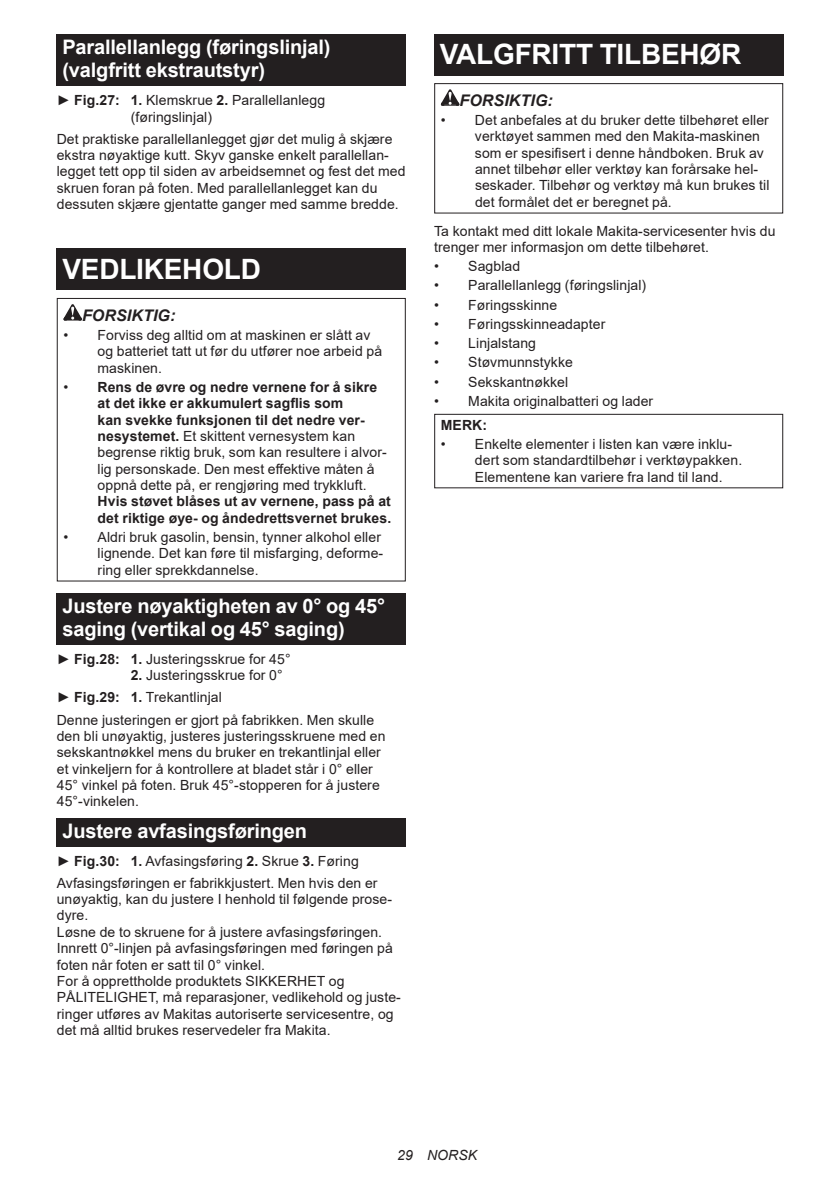
<style>
.page{position:relative;width:840px;height:1191px;background:#fff}
.page>*{position:absolute;margin:0;border:0;box-sizing:border-box;transform-origin:0 0}
.t1{font:700 28px "Arial";letter-spacing:-.01em;color:#fff}
.t2{font:700 20px/23.4px "Arial";letter-spacing:-.01em;color:#fff}
.t3{font:italic 700 16px "Arial";letter-spacing:.005em;color:#231f20}
.t4{font:14px/16.4px "Arial";letter-spacing:.005em;color:#231f20}
.t5{font:700 14px/16.4px "Arial";letter-spacing:.005em;color:#231f20}
.t6{font:italic 14px "Arial";letter-spacing:.005em;color:#231f20}
.s1{font-weight:700}
</style>
<div class="page">
<div style="left:57px;top:34px;width:348px;height:52px;background:#231f20"></div>
<div style="left:57px;top:249px;width:348px;height:41px;background:#231f20"></div>
<svg style="left:63px;top:304px;width:19px;height:16px"></svg>
<div style="left:57px;top:298px;width:348px;height:283px;border:1px solid #231f20"></div>
<div style="left:57px;top:593px;width:348px;height:52px;background:#231f20"></div>
<div style="left:57px;top:817px;width:348px;height:29px;background:#231f20"></div>
<div style="left:434px;top:34px;width:348px;height:41px;background:#231f20"></div>
<svg style="left:440px;top:89px;width:19px;height:17px"></svg>
<div style="left:434px;top:83px;width:348px;height:130px;border:1px solid #231f20"></div>
<div style="left:434px;top:414px;width:348px;height:74px;border:1px solid #231f20"></div>
<h2 class="t2" style="left:62px;top:36px;width:269px">Parallellanlegg (føringslinjal) (valgfritt ekstrautstyr)</h2>
<p class="t4" style="left:131px;top:92px;width:196px;text-indent:-74px">► <span class="s1">Fig.27: 1.</span> Klemskrue <span class="s1">2.</span> Parallellanlegg (føringslinjal)</p>
<p class="t4" style="left:57px;top:130px;width:350px">Det praktiske parallellanlegget gjør det mulig å skjære ekstra nøyaktige kutt. Skyv ganske enkelt parallellan&shy;legget tett opp til siden av arbeidsemnet og fest det med skruen foran på foten. Med parallellanlegget kan du dessuten skjære gjentatte ganger med samme bredde.</p>
<h1 class="t1" style="left:62px;top:249px;width:200px">VEDLIKEHOLD</h1>
<p class="t3" style="left:82px;top:304px;width:95px">FORSIKTIG:</p>
<p class="t4" style="left:97px;top:326px;width:286px;text-indent:-34px">• Forviss deg alltid om at maskinen er slått av og batteriet tatt ut før du utfører noe arbeid på maskinen.</p>
<p class="t4" style="left:97px;top:378px;width:290px;text-indent:-34px">• <span class="s1">Rens de øvre og nedre vernene for å sikre at det ikke er akkumulert sagflis som<br>kan svekke funksjonen til det nedre ver&shy;nesystemet.</span> Et skittent vernesystem kan begrense riktig bruk, som kan resultere i alvor&shy;lig personskade. Den mest effektive måten å oppnå dette på, er rengjøring med trykkluft.</p>
<p class="t5" style="left:98px;top:493px;width:295px">Hvis støvet blåses ut av vernene, pass på at det riktige øye- og åndedrettsvernet brukes.</p>
<p class="t4" style="left:98px;top:529px;width:287px;text-indent:-34px">• Aldri bruk gasolin, bensin, tynner alkohol eller lignende. Det kan føre til misfarging, deforme&shy;ring eller sprekkdannelse.</p>
<h2 class="t2" style="left:62px;top:594px;width:324px">Justere nøyaktigheten av 0° og 45° saging (vertikal og 45° saging)</h2>
<p class="t4" style="left:57px;top:651px;width:235px">► <span class="s1">Fig.28: 1.</span> Justeringsskrue for 45°</p>
<p class="t4" style="left:57px;top:664px;width:319px;line-height:22px;text-indent:74px"><span class="s1">2.</span> Justeringsskrue for 0°<br>► <span class="s1">Fig.29: 1.</span> Trekantlinjal<br>Denne justeringen er gjort på fabrikken. Men skulle</p>
<p class="t4" style="left:57px;top:727px;width:330px">den bli unøyaktig, justeres justeringsskruene med en sekskantnøkkel mens du bruker en trekantlinjal eller et vinkeljern for å kontrollere at bladet står i 0° eller 45° vinkel på foten. Bruk 45°-stopperen for å justere 45°-vinkelen.</p>
<h2 class="t2" style="left:62px;top:819px;width:246px">Justere avfasingsføringen</h2>
<p class="t4" style="left:57px;top:849px;width:322px;line-height:22px">► <span class="s1">Fig.30: 1.</span> Avfasingsføring <span class="s1">2.</span> Skrue <span class="s1">3.</span> Føring<br>Avfasingsføringen er fabrikkjustert. Men hvis den er</p>
<p class="t4" style="left:57px;top:890px;width:345px">unøyaktig, kan du justere I henhold til følgende prose&shy;dyre.<br>Løsne de to skruene for å justere avfasingsføringen.<br>Innrett 0°-linjen på avfasingsføringen med føringen på foten når foten er satt til 0° vinkel.<br>For å opprettholde produktets SIKKERHET og PÅLITELIGHET, må reparasjoner, vedlikehold og juste&shy;ringer utføres av Makitas autoriserte servicesentre, og det må alltid brukes reservedeler fra Makita.</p>
<h1 class="t1" style="left:439px;top:34px;width:303px">VALGFRITT TILBEHØR</h1>
<p class="t3" style="left:459px;top:89px;width:95px">FORSIKTIG:</p>
<p class="t4" style="left:474px;top:112px;width:296px;text-indent:-34px">• Det anbefales at du bruker dette tilbehøret eller verktøyet sammen med den Makita-maskinen som er spesifisert i denne håndboken. Bruk av annet tilbehør eller verktøy kan forårsake hel&shy;seskader. Tilbehør og verktøy må kun brukes til det formålet det er beregnet på.</p>
<p class="t4" style="left:434px;top:222px;width:342px">Ta kontakt med ditt lokale Makita-servicesenter hvis du trenger mer informasjon om dette tilbehøret.</p>
<p class="t4" style="left:434px;top:258px;width:87px">• Sagblad</p>
<p class="t4" style="left:434px;top:277px;width:213px">• Parallellanlegg (føringslinjal)</p>
<p class="t4" style="left:434px;top:296px;width:124px">• Føringsskinne</p>
<p class="t4" style="left:434px;top:316px;width:172px">• Føringsskinneadapter</p>
<p class="t4" style="left:434px;top:335px;width:103px">• Linjalstang</p>
<p class="t4" style="left:434px;top:354px;width:140px">• Støvmunnstykke</p>
<p class="t4" style="left:434px;top:373px;width:135px">• Sekskantnøkkel</p>
<p class="t4" style="left:434px;top:392px;width:220px">• Makita originalbatteri og lader</p>
<p class="t5" style="left:440px;top:417px;width:48px">MERK:</p>
<p class="t4" style="left:474px;top:435px;width:269px;text-indent:-34px">• Enkelte elementer i listen kan være inklu&shy;dert som standardtilbehør i verktøypakken.<br>Elementene kan variere fra land til land.</p>
<p class="t6" style="left:397px;top:1146px;width:81px">29 NORSK</p>
</div>
